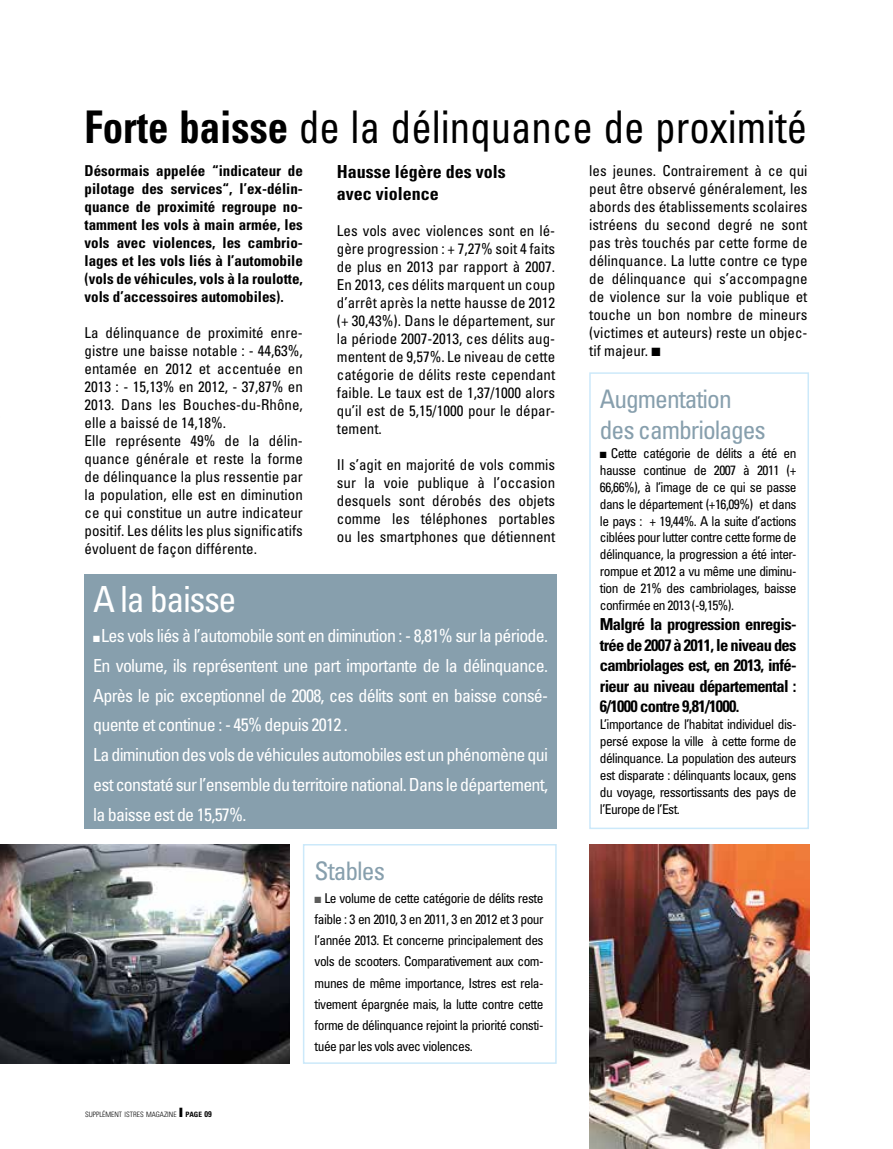
<style>
.page{position:relative;width:893px;height:1149px;background:#fff}
.page>*{position:absolute;margin:0;border:0;box-sizing:border-box;transform-origin:0 0}
.t1{font:condensed 45px "Univers";color:#000;scale:.91 1}
.t2{font:condensed 36px "Univers";letter-spacing:-.04em;color:#fff}
.t3{font:condensed 25.5px/31.2px "Univers";letter-spacing:-.04em;color:#879fad}
.t4{font:condensed 18px/29.7px "Univers";letter-spacing:-.04em;color:#fff}
.t5{font:700 condensed 18px/21.6px "Univers";color:#000}
.t6{font:700 condensed 16.5px/20.4px "Univers";letter-spacing:-.04em;color:#000;text-align:justify}
.t7{font:condensed 15px/18px "Univers";color:#000;text-align:justify}
.t8{font:700 condensed 15px/18px "Univers";color:#000;text-align:justify}
.t9{font:condensed 13.5px/16.8px "Univers";letter-spacing:-.04em;color:#000;text-align:justify}
.t10{font:300 condensed 7.35px "Univers";color:#000}
.s1{font-weight:700}
.s2{color:#5c5c5b}
.s3{font-weight:700;font-size:8.25px}
</style>
<div class="page">
<div style="left:589px;top:372px;width:220px;height:456px;border:2px solid #cce9fa"></div>
<div style="left:85px;top:574px;width:472px;height:254px;background:#879fad"></div>
<img style="left:589px;top:844px;width:220px;height:304px">
<div style="left:303px;top:843px;width:254px;height:220px;border:2px solid #cce9fa"></div>
<img style="left:0;top:844px;width:289px;height:219px">
<h1 class="t1" style="left:85px;top:99px;width:796px"><span class="s1">Forte baisse</span> de la délinquance de proximité</h1>
<p class="t8" style="left:85px;top:161px;width:220px">Désormais appelée “indicateur de pilotage des services“, l’ex-délin&shy;quance de proximité regroupe no&shy;tamment les vols à main armée, les vols avec violences, les cambrio&shy;lages et les vols liés à l’automobile (vols de véhicules, vols à la roulotte, vols d’accessoires automobiles).</p>
<p class="t7" style="left:85px;top:323px;width:220px;text-align:left">La délinquance de proximité enre&shy;gistre une baisse notable : - 44,63%, entamée en 2012 et accentuée en 2013 : - 15,13% en 2012, - 37,87% en 2013. Dans les Bouches-du-Rhône, elle a baissé de 14,18%.<br>Elle représente 49% de la délin&shy;quance générale et reste la forme de délinquance la plus ressentie par la population, elle est en diminution ce qui constitue un autre indicateur positif. Les délits les plus significatifs évoluent de façon différente.</p>
<p class="t5" style="left:337px;top:160px;width:170px">Hausse légère des vols avec violence</p>
<p class="t7" style="left:337px;top:221px;width:220px">Les vols avec violences sont en lé&shy;gère progression : + 7,27% soit 4 faits de plus en 2013 par rapport à 2007.<br>En 2013, ces délits marquent un coup d’arrêt après la nette hausse de 2012 (+ 30,43%). Dans le département, sur la période 2007-2013, ces délits aug&shy;mentent de 9,57%. Le niveau de cette catégorie de délits reste cependant faible. Le taux est de 1,37/1000 alors qu’il est de 5,15/1000 pour le dépar&shy;tement.</p>
<p class="t7" style="left:337px;top:455px;width:220px">Il s’agit en majorité de vols commis sur la voie publique à l’occasion desquels sont dérobés des objets comme les téléphones portables ou les smartphones que détiennent</p>
<h2 class="t2" style="left:93px;top:576px;width:145px">A la baisse</h2>
<p class="t4" style="left:93px;top:620px;width:457px">■ Les vols liés à l’automobile sont en diminution : - 8,81% sur la période.<br>En volume, ils représentent une part importante de la délinquance.<br>Après le pic exceptionnel de 2008, ces délits sont en baisse consé&shy;quente et continue : - 45% depuis 2012 .<br>La diminution des vols de véhicules automobiles est un phénomène qui est constaté sur l’ensemble du territoire national. Dans le département, la baisse est de 15,57%.</p>
<h3 class="t3" style="left:315px;top:854px;width:72px">Stables</h3>
<p class="t9" style="left:315px;top:886px;width:230px;line-height:21.1px"><span class="s2">■</span> Le volume de cette catégorie de délits reste faible : 3 en 2010, 3 en 2011, 3 en 2012 et 3 pour l’année 2013. Et concerne principalement des vols de scooters. Comparativement aux com&shy;munes de même importance, Istres est rela&shy;tivement épargnée mais, la lutte contre cette forme de délinquance rejoint la priorité consti&shy;tuée par les vols avec violences.</p>
<p class="t10" style="left:85px;top:1109px;width:128px">SUPPLÉMENT ISTRES MAGAZINE ❙ <span class="s1">page</span> <span class="s3">09</span></p>
<p class="t7" style="left:589px;top:161px;width:220px">les jeunes. Contrairement à ce qui peut être observé généralement, les abords des établissements scolaires istréens du second degré ne sont pas très touchés par cette forme de délinquance. La lutte contre ce type de délinquance qui s’accompagne de violence sur la voie publique et touche un bon nombre de mineurs (victimes et auteurs) reste un objec&shy;tif majeur. ■</p>
<h3 class="t3" style="left:600px;top:382px;width:167px">Augmentation des cambriolages</h3>
<p class="t9" style="left:600px;top:444px;width:198px">■ Cette catégorie de délits a été en hausse continue de 2007 à 2011 (+ 66,66%), à l’image de ce qui se passe dans le département (+16,09%) et dans le pays : + 19,44%. A la suite d’actions ciblées pour lutter contre cette forme de délinquance, la progression a été inter&shy;rompue et 2012 a vu même une diminu&shy;tion de 21% des cambriolages, baisse confirmée en 2013 (-9,15%).</p>
<p class="t6" style="left:600px;top:613px;width:198px">Malgré la progression enregis&shy;trée de 2007 à 2011, le niveau des cambriolages est, en 2013, infé&shy;rieur au niveau départemental :<br>6/1000 contre 9,81/1000.</p>
<p class="t9" style="left:600px;top:715px;width:198px">L’importance de l’habitat individuel dis&shy;persé expose la ville à cette forme de délinquance. La population des auteurs est disparate : délinquants locaux, gens du voyage, ressortissants des pays de l’Europe de l’Est.</p>
</div>
